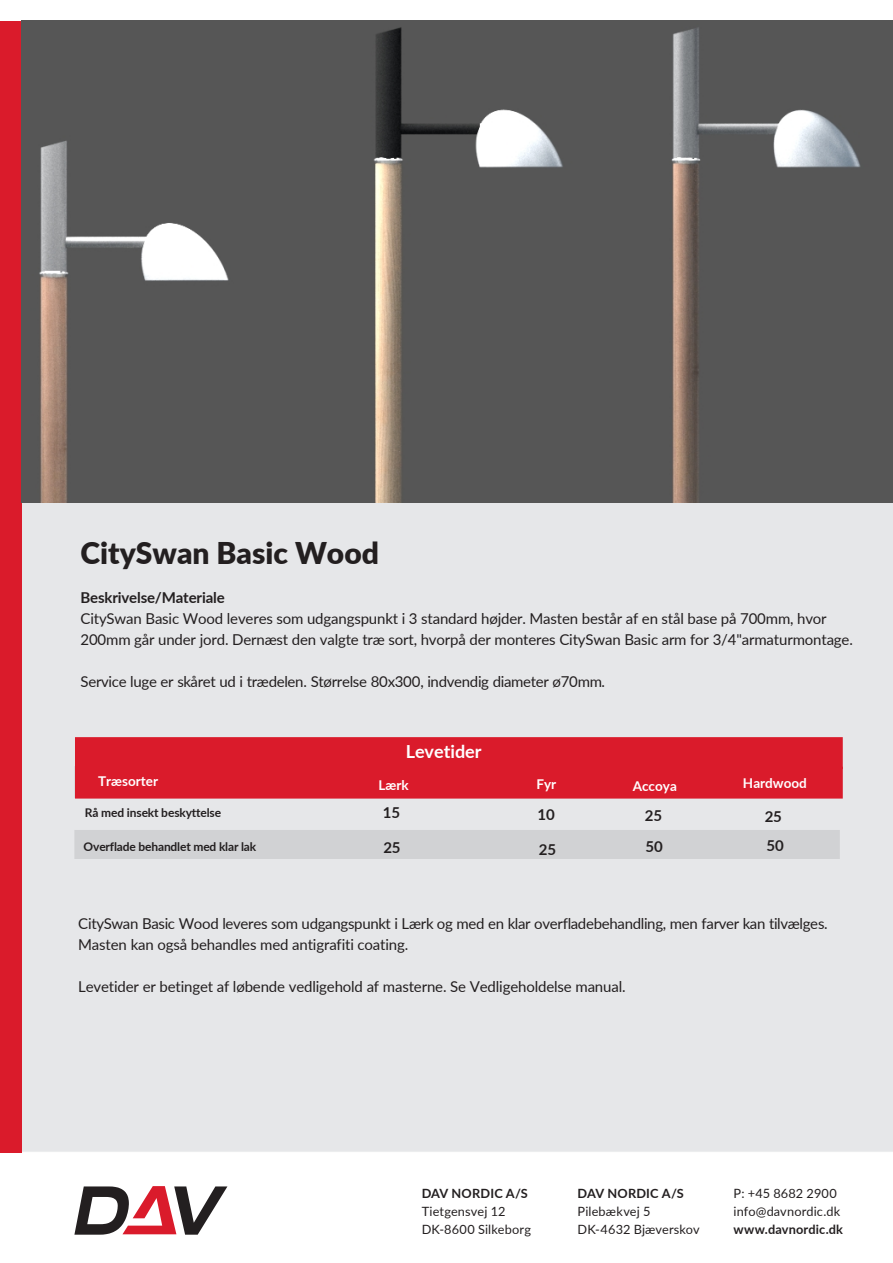
<style>
.page{position:relative;width:893px;height:1263px;background:#fff}
.page>*{position:absolute;margin:0;border:0;box-sizing:border-box;transform-origin:0 0}
.t1{font:900 30px "Lato";color:#231f20}
.t2{font:700 18px "Lato";color:#fff}
.t3{font:15px/21px "Lato";letter-spacing:-.015em;color:#231f20}
.t4{font:15px/21px "Lato";letter-spacing:-.01em;color:#231f20}
.t5{font:700 15px "Lato";letter-spacing:-.01em;color:#231f20}
.t6{font:700 15px/31.3px "Lato";letter-spacing:-.01em;color:#231f20}
.t7{font:700 13.5px "Lato";color:#fff}
.t8{font:12.75px/18px "Lato";letter-spacing:.01em;color:#231f20}
.t9{font:700 12.75px "Lato";letter-spacing:.015em;color:#231f20}
.t10{font:700 12px "Lato";letter-spacing:-.015em;color:#231f20}
.s1{font-style:inherit}
</style>
<div class="page">
<div style="left:21px;top:21px;width:872px;height:1131px;background:#e6e7e9"></div>
<div style="left:0;top:21px;width:21px;height:1131px;background:#da1b2b"></div>
<svg style="left:74px;top:1186px;width:153px;height:49px"></svg>
<div style="left:556px;top:610px;width:310px;height:407px;background:#e6e7e9"></div>
<img style="left:22px;top:21px;width:871px;height:481px">
<svg style="left:74px;top:766px;width:766px;height:93px;fill:#e5e6e8"></svg>
<div style="left:75px;top:737px;width:768px;height:61px;background:#da1b2b"></div>
<h1 class="t1" style="left:81px;top:530px;width:300px">CitySwan Basic Wood</h1>
<p class="t5" style="left:81px;top:586px;width:146px">Beskrivelse/Materiale</p>
<p class="t4" style="left:81px;top:607px;width:774px">CitySwan Basic Wood leveres som udgangspunkt i 3 standard højder. Masten består af en stål base på 700mm, hvor<br>200mm går under jord. Dernæst den valgte træ sort, hvorpå der monteres CitySwan Basic arm for 3/4"armaturmontage.</p>
<p class="t3" style="left:81px;top:670px;width:526px">Service luge er skåret ud i trædelen. Størrelse 80x300, indvendig diameter ø70mm.</p>
<p class="t2" style="left:406px;top:738px;width:77px">Levetider</p>
<p class="t7" style="left:98px;top:771px;width:62px">Træsorter</p>
<p class="t7" style="left:378px;top:775px;width:32px">Lærk</p>
<p class="t7" style="left:536px;top:774px;width:21px">Fyr</p>
<p class="t10" style="left:85px;top:804px;width:138px">Rå med insekt beskyttelse</p>
<p class="t6" style="left:383px;top:797px;width:19px">15</p>
<p class="t10" style="left:84px;top:838px;width:174px">Overflade behandlet med klar lak</p>
<p class="t6" style="left:539px;top:833px;width:19px">25</p>
<p class="t5" style="left:537px;top:803px;width:19px">10</p>
<p class="t6" style="left:383px;top:831px;width:19px">25</p>
<p class="t7" style="left:633px;top:776px;width:46px">Accoy<span class="s1">a</span></p>
<p class="t7" style="left:743px;top:773px;width:65px"><span class="s1">H</span>ardwood</p>
<p class="t6" style="left:645px;top:799px;width:19px">25<br>50</p>
<p class="t6" style="left:765px;top:801px;width:21px;line-height:29.4px">25<br>50</p>
<p class="t3" style="left:78px;top:912px;width:751px">CitySwan Basic Wood leveres som udgangspunkt i Lærk og med en klar overfladebehandling, men farver kan tilvælges.<br>Masten kan også behandles med antigrafiti coating.</p>
<p class="t3" style="left:78px;top:975px;width:549px">Levetider er betinget af løbende vedligehold af masterne. Se Vedligeholdelse manual.</p>
<p class="t9" style="left:422px;top:1186px;width:108px">DAV NORDIC A/S</p>
<p class="t8" style="left:422px;top:1203px;width:111px">Tietgensvej 12<br>DK-8600 Silkeborg</p>
<p class="t9" style="left:578px;top:1186px;width:108px">DAV NORDIC A/S</p>
<p class="t8" style="left:578px;top:1203px;width:124px">Pilebækvej 5<br>DK-4632 Bjæverskov</p>
<p class="t8" style="left:733px;top:1185px;width:108px">P: +45 8682 2900 info@davnordic.dk</p>
<p class="t9" style="left:733px;top:1222px;width:111px">www.davnordic.dk</p>
</div>
